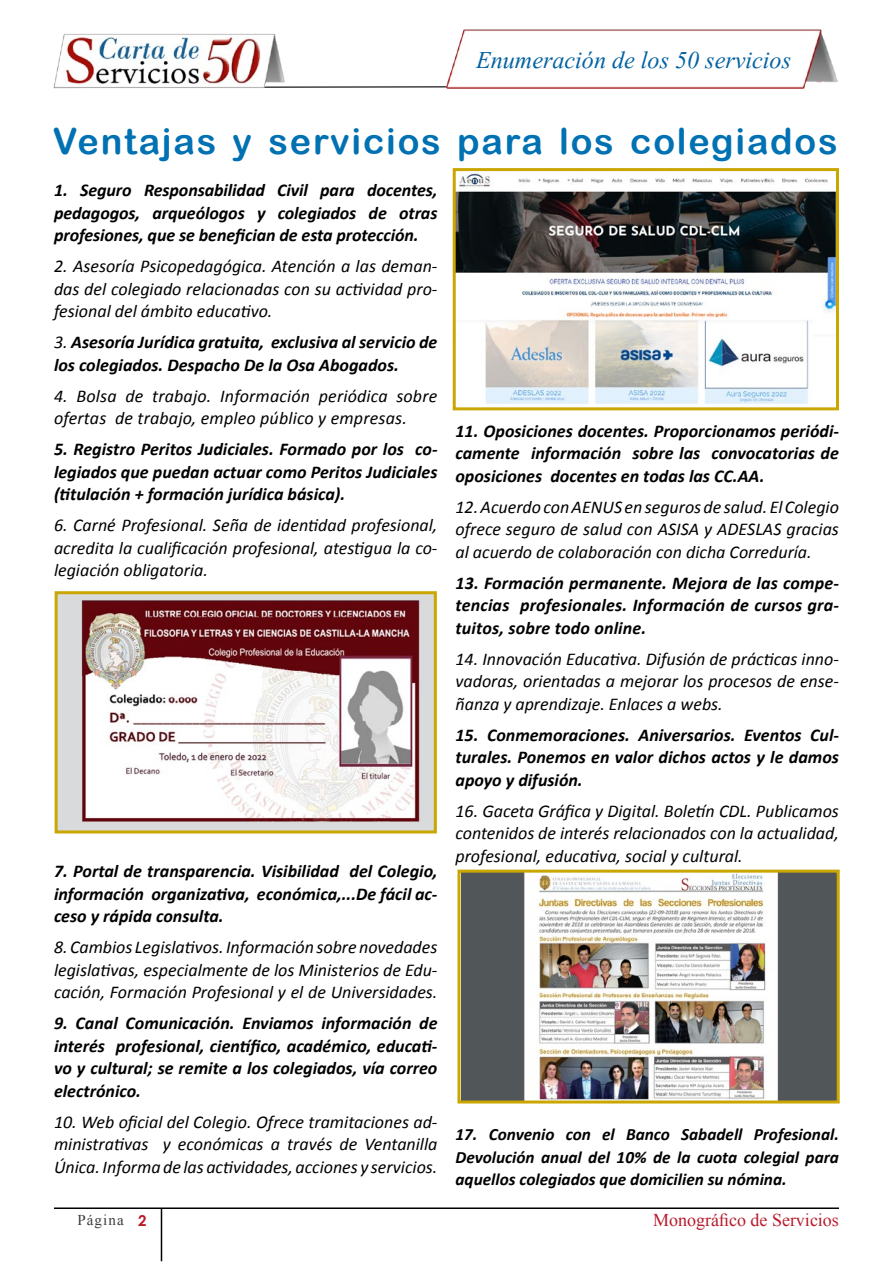
<style>
.page{position:relative;width:893px;height:1263px;background:#fff}
.page>*{position:absolute;margin:0;border:0;box-sizing:border-box;transform-origin:0 0}
.t1{font:36px "Arial Rounded MT Bold";letter-spacing:.05em;color:#0071b2}
.t2{font:30px "Vijaya";color:#0062a1}
.t3{font:italic 18px/22.5px "Calibri";color:#000;text-align:justify}
.t4{font:italic 700 18px/22.5px "Calibri";color:#000;text-align:justify}
.t5{font:18px "Times New Roman";color:#b81b2b}
.t6{font:italic 700 17.25px/22.5px "Calibri";color:#000;text-align:justify}
.t7{font:15px "Times New Roman";letter-spacing:.075em;color:#3e3d40}
.s1{font-weight:400}
.s2{font-family:"Century Gothic";font-weight:700;color:#b81b2b}
</style>
<div class="page">
<svg style="left:293px;top:86px;width:511px;height:3px"></svg>
<img style="left:53px;top:33px;width:240px;height:56px">
<img style="left:446px;top:29px;width:392px;height:59px">
<hr style="left:161px;top:1208px;width:1px;height:53px;background:#000">
<hr style="left:54px;top:1207px;width:785px;height:2px;background:#000">
<img style="left:59px;top:595px;width:374px;height:234px">
<div style="left:55px;top:591px;width:382px;height:242px;border:3px solid #caa600"></div>
<img style="left:457px;top:173px;width:378px;height:231px">
<div style="left:453px;top:168px;width:386px;height:242px;border:3px solid #caa600"></div>
<img style="left:461px;top:874px;width:375px;height:225px">
<div style="left:457px;top:870px;width:383px;height:233px;border:3px solid #caa600"></div>
<h2 class="t2" style="left:476px;top:36px;width:317px">Enumeración de los 50 servicios</h2>
<h1 class="t1" style="left:53px;top:120px;width:786px">Ventajas y servicios para los colegiados</h1>
<p class="t4" style="left:54px;top:179px;width:385px">1. Seguro Responsabilidad Civil para docentes, pedagogos, arqueólogos y colegiados de otras profesiones, que se benefician de esta protección.</p>
<p class="t3" style="left:54px;top:254px;width:385px">2. Asesoría Psicopedagógica. Atención a las deman&shy;das del colegiado relacionadas con su actividad pro&shy;fesional del ámbito educativo.</p>
<p class="t4" style="left:54px;top:331px;width:385px"><span class="s1">3.</span> Asesoría Jurídica gratuita, exclusiva al servicio de los colegiados. Despacho De la Osa Abogados.</p>
<p class="t3" style="left:54px;top:384px;width:385px">4. Bolsa de trabajo. Información periódica sobre ofertas de trabajo, empleo público y empresas.</p>
<p class="t4" style="left:54px;top:438px;width:385px">5. Registro Peritos Judiciales. Formado por los co&shy;legiados que puedan actuar como Peritos Judiciales (titulación + formación jurídica básica).</p>
<p class="t3" style="left:54px;top:513px;width:385px">6. Carné Profesional. Seña de identidad profesional, acredita la cualificación profesional, atestigua la co&shy;legiación obligatoria.</p>
<p class="t4" style="left:54px;top:860px;width:385px">7. Portal de transparencia. Visibilidad del Colegio, información organizativa, económica,...De fácil ac&shy;ceso y rápida consulta.</p>
<p class="t3" style="left:54px;top:935px;width:385px">8. Cambios Legislativos. Información sobre novedades legislativas, especialmente de los Ministerios de Edu&shy;cación, Formación Profesional y el de Universidades.</p>
<p class="t4" style="left:54px;top:1012px;width:385px">9. Canal Comunicación. Enviamos información de interés profesional, científico, académico, educati&shy;vo y cultural; se remite a los colegiados, vía correo electrónico.</p>
<p class="t3" style="left:54px;top:1110px;width:385px">10. Web oficial del Colegio. Ofrece tramitaciones ad&shy;ministrativas y económicas a través de Ventanilla Única. Informa de las actividades, acciones y servicios.</p>
<p class="t4" style="left:455px;top:419px;width:385px">11. Oposiciones docentes. Proporcionamos periódi&shy;camente información sobre las convocatorias de oposiciones docentes en todas las CC.AA.</p>
<p class="t3" style="left:455px;top:495px;width:385px">12. Acuerdo con AENUS en seguros de salud. El Colegio ofrece seguro de salud con ASISA y ADESLAS gracias al acuerdo de colaboración con dicha Correduría.</p>
<p class="t4" style="left:455px;top:571px;width:385px">13. Formación permanente. Mejora de las compe&shy;tencias profesionales. Información de cursos gra&shy;tuitos, sobre todo online.</p>
<p class="t3" style="left:455px;top:647px;width:385px">14. Innovación Educativa. Difusión de prácticas inno&shy;vadoras, orientadas a mejorar los procesos de ense&shy;ñanza y aprendizaje. Enlaces a webs.</p>
<p class="t4" style="left:455px;top:723px;width:385px">15. Conmemoraciones. Aniversarios. Eventos Cul&shy;turales. Ponemos en valor dichos actos y le damos apoyo y difusión.</p>
<p class="t3" style="left:455px;top:799px;width:385px">16. Gaceta Gráfica y Digital. Boletín CDL. Publicamos contenidos de interés relacionados con la actualidad, profesional, educativa, social y cultural.</p>
<p class="t6" style="left:455px;top:1123px;width:385px">17. Convenio con el Banco Sabadell Profesional.<br>Devolución anual del 10% de la cuota colegial para aquellos colegiados que domicilien su nómina.</p>
<p class="t7" style="left:77px;top:1210px;width:71px">Página <span class="s2">2</span></p>
<p class="t5" style="left:653px;top:1207px;width:187px">Monográfico de Servicios</p>
</div>
